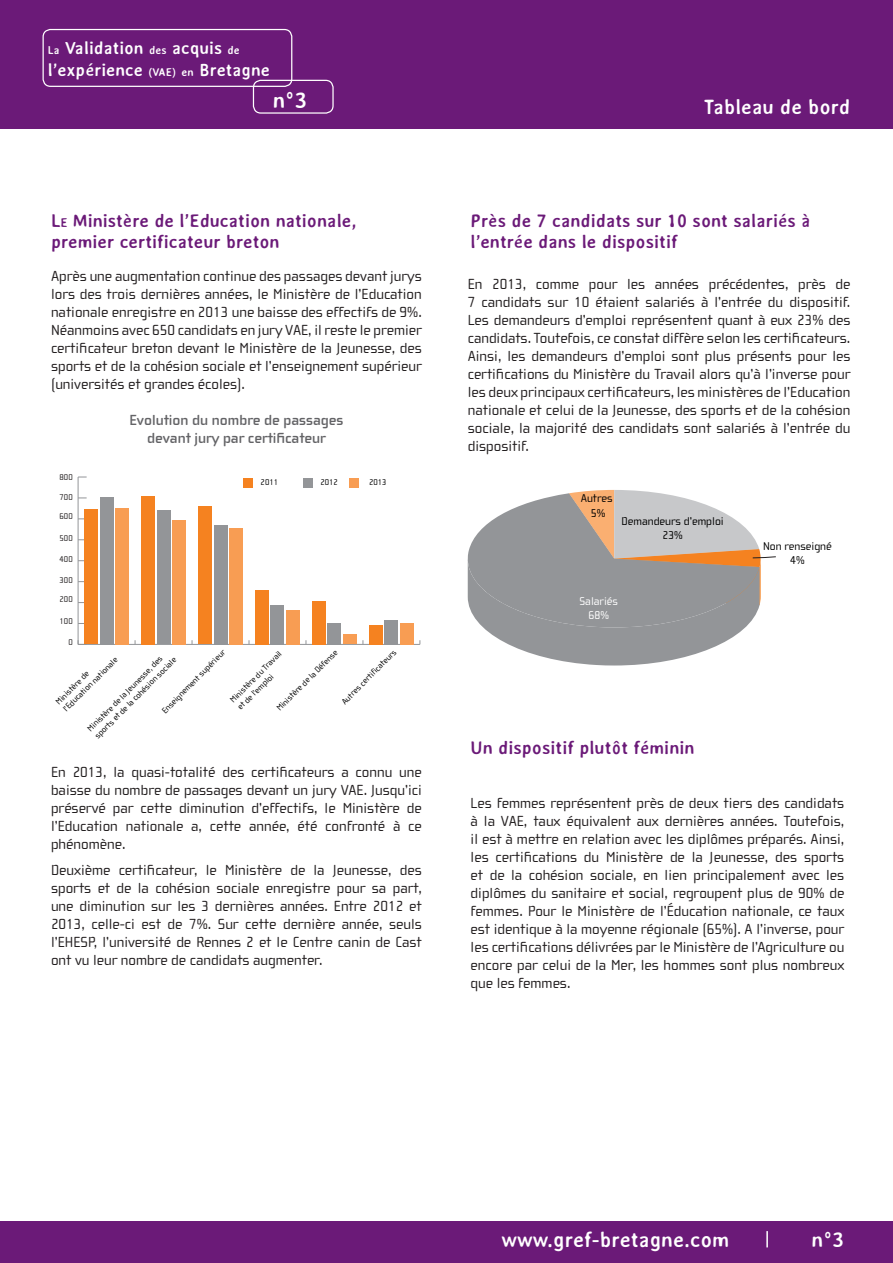
<style>
.page{position:relative;width:893px;height:1263px;background:#fff}
.page>*{position:absolute;margin:0;border:0;box-sizing:border-box;transform-origin:0 0}
.t1{font:700 22.35px "Averia Sans";color:#fff}
.t2{font:700 21px "Averia Sans";color:#fff}
.t3{font:700 20.25px "Averia Sans";color:#fff}
.t4{font:700 18px/21.6px "Averia Sans";color:#6b1a78}
.t5{font:700 17.4px/22.4px "Averia Sans";color:#fff}
.t6{font:15px/18px "Cholla Wide";color:#231f20;text-align:justify}
.t7{font:700 15px/18px "Cholla Wide";color:#636366;text-align:center}
.t8{font:11.7px/14px "Cholla Wide";color:#000;text-align:center}
.t9{font:11.7px/14px "Cholla Wide";color:#fff;text-align:center}
.t10{font:8.55px/10.4px "Cholla Wide";color:#000}
.t11{font:8.55px "Cholla Wide";color:#231f20}
.s1{font-size:11.1px}
.s2{font-style:inherit}
.s3{font-size:12.6px}
</style>
<div class="page">
<div style="left:0;top:1221px;width:893px;height:42px;background:#6b1a78"></div>
<div style="left:0;top:0;width:893px;height:128px;background:#6b1a78"></div>
<svg style="left:766px;top:1231px;width:2px;height:16px"></svg>
<div style="left:43px;top:29px;width:249px;height:58px;border:1px solid #fff;border-radius:7px"></div>
<div style="left:244px;top:478px;width:9px;height:9px;background:#f58220"></div>
<div style="left:303px;top:478px;width:10px;height:9px;background:#939598"></div>
<div style="left:349px;top:478px;width:9px;height:9px;background:#f89d53"></div>
<hr style="left:78px;top:644px;width:342px;height:1px;background:#939598">
<hr style="left:78px;top:477px;width:1px;height:167px;background:#939598">
<svg style="left:78px;top:640px;width:7px;height:4px"></svg>
<div style="left:115px;top:508px;width:14px;height:136px;background:#f89d53"></div>
<div style="left:172px;top:520px;width:14px;height:124px;background:#f89d53"></div>
<div style="left:229px;top:528px;width:14px;height:116px;background:#f89d53"></div>
<div style="left:286px;top:610px;width:13px;height:34px;background:#f89d53"></div>
<div style="left:343px;top:634px;width:13px;height:10px;background:#f89d53"></div>
<div style="left:400px;top:623px;width:13px;height:21px;background:#f89d53"></div>
<div style="left:100px;top:497px;width:13px;height:147px;background:#939598"></div>
<div style="left:157px;top:510px;width:13px;height:134px;background:#939598"></div>
<div style="left:214px;top:525px;width:13px;height:119px;background:#939598"></div>
<div style="left:271px;top:605px;width:13px;height:39px;background:#939598"></div>
<div style="left:328px;top:623px;width:13px;height:21px;background:#939598"></div>
<div style="left:385px;top:620px;width:13px;height:24px;background:#939598"></div>
<div style="left:85px;top:509px;width:13px;height:135px;background:#f58220"></div>
<div style="left:142px;top:496px;width:13px;height:148px;background:#f58220"></div>
<div style="left:198px;top:506px;width:14px;height:138px;background:#f58220"></div>
<div style="left:255px;top:590px;width:14px;height:54px;background:#f58220"></div>
<div style="left:312px;top:601px;width:14px;height:43px;background:#f58220"></div>
<div style="left:369px;top:625px;width:14px;height:19px;background:#f58220"></div>
<div style="left:253px;top:80px;width:81px;height:34px;border:1px solid #fff;border-radius:7px"></div>
<svg style="left:468px;top:490px;width:308px;height:175px"></svg>
<p class="t5" style="left:48px;top:37px;width:223px"><span class="s1">La</span> Validation <span class="s1">des</span> acquis <span class="s1">de </span>l’expérience <span class="s1">(VAE) en</span> Bretagne</p>
<p class="t1" style="left:273px;top:87px;width:36px">n°3</p>
<p class="t4" style="left:51px;top:209px;width:307px"><span class="s2">L</span><span class="s3">e</span> Ministère de l’Education nationale, premier certificateur breton</p>
<p class="t6" style="left:51px;top:267px;width:372px">Après une augmentation continue des passages devant jurys lors des trois dernières années, le Ministère de l’Education nationale enregistre en 2013 une baisse des effectifs de 9%.<br>Néanmoins avec 650 candidats en jury VAE, il reste le premier certificateur breton devant le Ministère de la Jeunesse, des sports et de la cohésion sociale et l’enseignement supérieur (universités et grandes écoles).</p>
<p class="t11" style="left:60px;top:472px;width:15px">800</p>
<p class="t11" style="left:60px;top:492px;width:15px">700</p>
<p class="t11" style="left:60px;top:511px;width:15px">600</p>
<p class="t11" style="left:60px;top:533px;width:15px">500</p>
<p class="t11" style="left:60px;top:554px;width:15px">400</p>
<p class="t11" style="left:60px;top:575px;width:15px">300</p>
<p class="t11" style="left:60px;top:595px;width:15px">200</p>
<p class="t11" style="left:60px;top:616px;width:15px">100</p>
<p class="t11" style="left:68px;top:637px;width:6px">0</p>
<p class="t7" style="left:129px;top:411px;width:215px">Evolution du nombre de passages devant jury par certificateur</p>
<p class="t10" style="left:261px;top:477px;width:19px">2011</p>
<p class="t10" style="left:320px;top:477px;width:19px">2012</p>
<p class="t10" style="left:369px;top:477px;width:19px">2013</p>
<p class="t10" style="left:160px;top:708px;width:87px;rotate:-45deg">Enseignement supérieur</p>
<p class="t10" style="left:274px;top:706px;width:84px;rotate:-45deg">Ministère de la Défense</p>
<p class="t10" style="left:339px;top:699px;width:75px;rotate:-45deg">Autres certificateurs</p>
<p class="t10" style="left:54px;top:699px;width:75px;rotate:-45deg">Ministère de l’Education nationale</p>
<p class="t10" style="left:228px;top:697px;width:70px;rotate:-45deg">Ministère du Travail et de l’emploi</p>
<p class="t10" style="left:85px;top:726px;width:113px;rotate:-45deg">Ministère de la Jeunesse, des sports et de la cohésion sociale</p>
<p class="t6" style="left:51px;top:763px;width:372px">En 2013, la quasi-totalité des certificateurs a connu une baisse du nombre de passages devant un jury VAE. Jusqu’ici préservé par cette diminution d’effectifs, le Ministère de l’Education nationale a, cette année, été confronté à ce phénomène.</p>
<p class="t6" style="left:51px;top:861px;width:372px">Deuxième certificateur, le Ministère de la Jeunesse, des sports et de la cohésion sociale enregistre pour sa part, une diminution sur les 3 dernières années. Entre 2012 et 2013, celle-ci est de 7%. Sur cette dernière année, seuls l’EHESP, l’université de Rennes 2 et le Centre canin de Cast ont vu leur nombre de candidats augmenter.</p>
<p class="t3" style="left:703px;top:95px;width:148px">Tableau de bord</p>
<p class="t4" style="left:471px;top:209px;width:342px">Près de 7 candidats sur 10 sont salariés à l’entrée dans le dispositif</p>
<p class="t6" style="left:468px;top:275px;width:384px">En 2013, comme pour les années précédentes, près de 7 candidats sur 10 étaient salariés à l’entrée du dispositif.<br>Les demandeurs d’emploi représentent quant à eux 23% des candidats. Toutefois, ce constat diffère selon les certificateurs.<br>Ainsi, les demandeurs d’emploi sont plus présents pour les certifications du Ministère du Travail alors qu’à l’inverse pour les deux principaux certificateurs, les ministères de l’Education nationale et celui de la Jeunesse, des sports et de la cohésion sociale, la majorité des candidats sont salariés à l’entrée du dispositif.</p>
<p class="t8" style="left:581px;top:491px;width:33px;line-height:15.1px">Autres<br>5%</p>
<p class="t8" style="left:621px;top:514px;width:104px">Demandeurs d’emploi<br>23%</p>
<p class="t9" style="left:579px;top:595px;width:40px">Salariés<br>68%</p>
<p class="t8" style="left:763px;top:539px;width:70px">Non renseigné<br>4%</p>
<p class="t4" style="left:471px;top:737px;width:225px">Un dispositif plutôt féminin</p>
<p class="t6" style="left:471px;top:794px;width:375px">Les femmes représentent près de deux tiers des candidats à la VAE, taux équivalent aux dernières années. Toutefois, il est à mettre en relation avec les diplômes préparés. Ainsi, les certifications du Ministère de la Jeunesse, des sports et de la cohésion sociale, en lien principalement avec les diplômes du sanitaire et social, regroupent plus de 90% de femmes. Pour le Ministère de l’Éducation nationale, ce taux est identique à la moyenne régionale (65%). A l’inverse, pour les certifications délivrées par le Ministère de l’Agriculture ou encore par celui de la Mer, les hommes sont plus nombreux que les femmes.</p>
<p class="t2" style="left:501px;top:1228px;width:230px">www.gref-bretagne.com</p>
<p class="t2" style="left:812px;top:1228px;width:34px">n°3</p>
</div>
